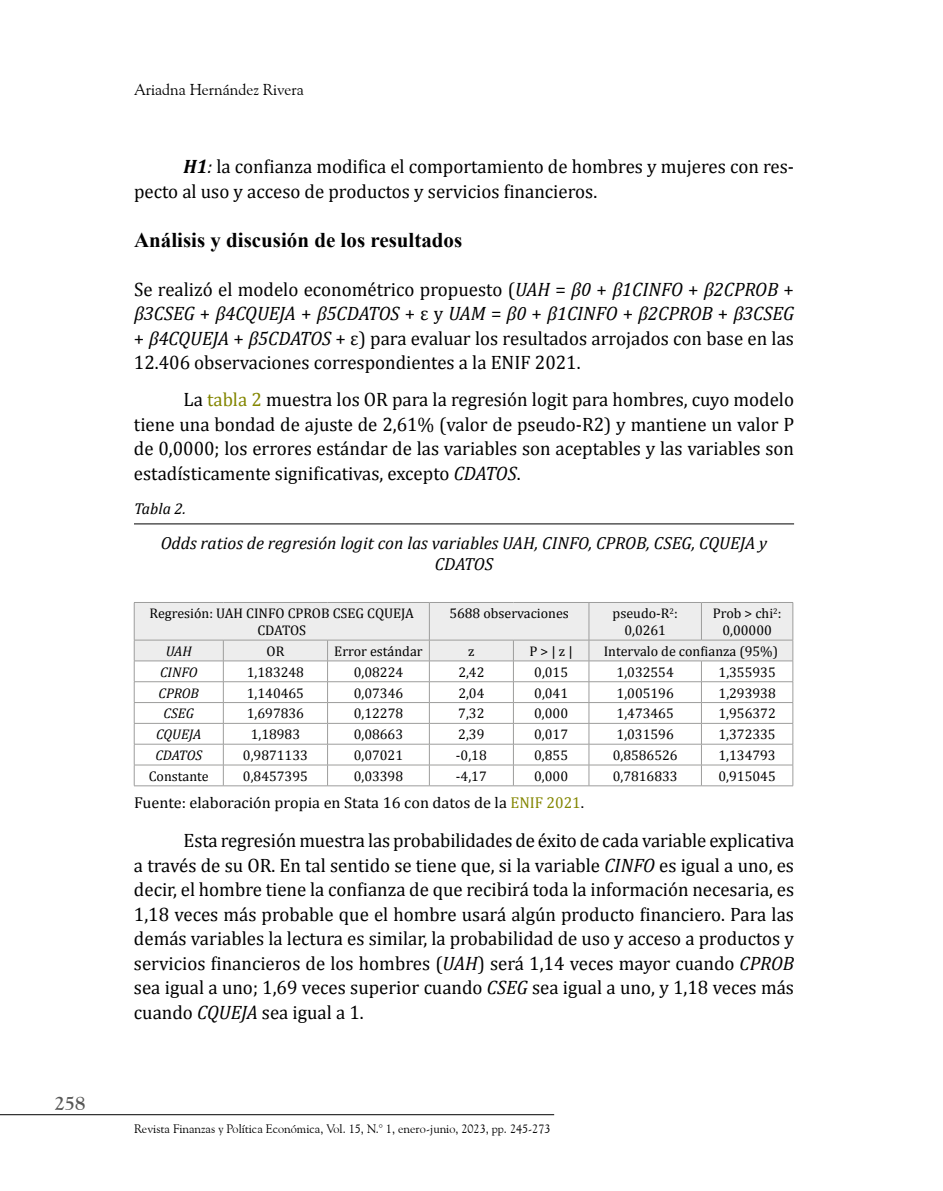
<style>
.page{position:relative;width:943px;height:1191px;background:#fff}
.page>*{position:absolute;margin:0;border:0;box-sizing:border-box;transform-origin:0 0}
.t1{font:700 21px "Times New Roman";color:#000}
.t2{font:19.43px/24.5px "Cambria";color:#000;text-align:justify}
.t3{font:700 19.25px "Goudy Old Style BT";color:#575756}
.t4{font:italic 17.5px/21px "Cambria";color:#000;text-align:center}
.t5{font:15.75px "Cambria";color:#000}
.t6{font:15.75px "Goudy Old Style BT";color:#000}
.t7{font:italic 15.75px "Cambria";color:#000}
.t8{font:14px/16.8px "Cambria";color:#000;text-align:center}
.t9{font:italic 14px "Cambria";color:#000}
.t10{font:12.25px "Goudy Old Style BT";color:#000}
.s1{font-weight:700;font-style:italic}
.s2{font-style:italic}
.s3{font-size:19.25px;color:#838600}
.s4{color:#838600}
</style>
<div class="page">
<hr style="left:0;top:1114px;width:554px;height:1px;background:#000">
<hr style="left:134px;top:523px;width:660px;height:1px;background:#000">
<svg style="left:134px;top:602px;width:659px;height:183px"></svg>
<hr style="left:134px;top:785px;width:89px;height:1px;background:#9d9d9c">
<hr style="left:223px;top:785px;width:104px;height:1px;background:#9d9d9c">
<hr style="left:327px;top:785px;width:102px;height:1px;background:#9d9d9c">
<hr style="left:429px;top:785px;width:84px;height:1px;background:#9d9d9c">
<hr style="left:513px;top:785px;width:76px;height:1px;background:#9d9d9c">
<hr style="left:589px;top:785px;width:112px;height:1px;background:#9d9d9c">
<hr style="left:701px;top:785px;width:92px;height:1px;background:#9d9d9c">
<p class="t3" style="left:54px;top:1091px;width:33px">258</p>
<p class="t6" style="left:134px;top:80px;width:171px">Ariadna Hernández Rivera</p>
<p class="t2" style="left:134px;top:154px;width:661px;text-indent:50px"><span class="s1">H1</span><span class="s2">:</span> la confianza modifica el comportamiento de hombres y mujeres con res&shy;pecto al uso y acceso de productos y servicios financieros.</p>
<p class="t1" style="left:134px;top:225px;width:330px">Análisis y discusión de los resultados</p>
<p class="t2" style="left:134px;top:277px;width:661px">Se realizó el modelo econométrico propuesto (<span class="s2">UAH</span> = <span class="s2">β0</span> + <span class="s2">β1CINFO</span> + <span class="s2">β2CPROB</span> + <span class="s2">β3CSEG</span> + <span class="s2">β4CQUEJA</span> + <span class="s2">β5CDATOS</span> + ε y <span class="s2">UAM</span> = <span class="s2">β0</span> + <span class="s2">β1CINFO</span> + <span class="s2">β2CPROB</span> + <span class="s2">β3CSEG </span>+ <span class="s2">β4CQUEJA</span> + <span class="s2">β5CDATOS</span> + ε) para evaluar los resultados arrojados con base en las 12.406 observaciones correspondientes a la ENIF 2021.</p>
<p class="t2" style="left:134px;top:387px;width:661px;text-indent:50px">La <span class="s3">tabla 2</span> muestra los OR para la regresión logit para hombres, cuyo modelo tiene una bondad de ajuste de 2,61% (valor de pseudo-R2) y mantiene un valor P de 0,0000; los errores estándar de las variables son aceptables y las variables son estadísticamente significativas, excepto <span class="s2">CDATOS</span>.</p>
<p class="t7" style="left:134px;top:497px;width:53px">Tabla 2.</p>
<p class="t4" style="left:161px;top:532px;width:608px">Odds ratios de regresión logit con las variables UAH, CINFO, CPROB, CSEG, CQUEJA y<br>CDATOS</p>
<p class="t8" style="left:150px;top:605px;width:266px">Regresión: UAH CINFO CPROB CSEG CQUEJA<br>CDATOS</p>
<p class="t8" style="left:449px;top:605px;width:121px">5688 observaciones</p>
<p class="t8" style="left:612px;top:605px;width:67px">pseudo-R<sup>2</sup>:<br>0,0261</p>
<p class="t8" style="left:713px;top:605px;width:70px">Prob &gt; chi<sup>2</sup>:<br>0,00000</p>
<p class="t9" style="left:166px;top:641px;width:28px">UAH</p>
<p class="t8" style="left:266px;top:642px;width:19px">OR</p>
<p class="t8" style="left:334px;top:642px;width:90px">Error estándar</p>
<p class="t8" style="left:468px;top:642px;width:8px">z</p>
<p class="t8" style="left:529px;top:642px;width:45px">P &gt; | z |</p>
<p class="t8" style="left:603px;top:642px;width:176px">Intervalo de confianza (95%)</p>
<p class="t9" style="left:160px;top:662px;width:39px">CINFO</p>
<p class="t8" style="left:247px;top:663px;width:59px">1,183248</p>
<p class="t8" style="left:354px;top:663px;width:51px">0,08224</p>
<p class="t8" style="left:458px;top:663px;width:28px">2,42</p>
<p class="t8" style="left:534px;top:663px;width:35px">0,015</p>
<p class="t8" style="left:616px;top:663px;width:59px">1,032554</p>
<p class="t8" style="left:718px;top:663px;width:59px">1,355935</p>
<p class="t9" style="left:158px;top:683px;width:42px">CPROB</p>
<p class="t8" style="left:247px;top:684px;width:59px">1,140465</p>
<p class="t8" style="left:354px;top:684px;width:51px">0,07346</p>
<p class="t8" style="left:458px;top:684px;width:28px">2,04</p>
<p class="t8" style="left:534px;top:684px;width:35px">0,041</p>
<p class="t8" style="left:616px;top:684px;width:59px">1,005196</p>
<p class="t8" style="left:718px;top:684px;width:59px">1,293938</p>
<p class="t9" style="left:164px;top:703px;width:32px">CSEG</p>
<p class="t8" style="left:247px;top:705px;width:59px">1,697836</p>
<p class="t8" style="left:354px;top:705px;width:51px">0,12278</p>
<p class="t8" style="left:458px;top:705px;width:28px">7,32</p>
<p class="t8" style="left:534px;top:705px;width:35px">0,000</p>
<p class="t8" style="left:616px;top:705px;width:59px">1,473465</p>
<p class="t8" style="left:718px;top:705px;width:59px">1,956372</p>
<p class="t9" style="left:156px;top:724px;width:46px">CQUEJA</p>
<p class="t8" style="left:251px;top:726px;width:51px">1,18983</p>
<p class="t8" style="left:354px;top:726px;width:51px">0,08663</p>
<p class="t8" style="left:458px;top:726px;width:28px">2,39</p>
<p class="t8" style="left:534px;top:726px;width:35px">0,017</p>
<p class="t8" style="left:616px;top:726px;width:59px">1,031596</p>
<p class="t8" style="left:718px;top:726px;width:59px">1,372335</p>
<p class="t9" style="left:155px;top:745px;width:48px">CDATOS</p>
<p class="t8" style="left:243px;top:746px;width:66px">0,9871133</p>
<p class="t8" style="left:354px;top:746px;width:51px">0,07021</p>
<p class="t8" style="left:456px;top:746px;width:32px">-0,18</p>
<p class="t8" style="left:534px;top:746px;width:35px">0,855</p>
<p class="t8" style="left:612px;top:746px;width:66px">0,8586526</p>
<p class="t8" style="left:718px;top:746px;width:59px">1,134793</p>
<p class="t8" style="left:149px;top:767px;width:61px">Constante</p>
<p class="t8" style="left:243px;top:767px;width:66px">0,8457395</p>
<p class="t8" style="left:354px;top:767px;width:51px">0,03398</p>
<p class="t8" style="left:456px;top:767px;width:32px">-4,17</p>
<p class="t8" style="left:534px;top:767px;width:35px">0,000</p>
<p class="t8" style="left:612px;top:767px;width:66px">0,7816833</p>
<p class="t8" style="left:718px;top:767px;width:59px">0,915045</p>
<p class="t5" style="left:134px;top:793px;width:451px">Fuente: elaboración propia en Stata 16 con datos de la <span class="s4">ENIF 2021</span>.</p>
<p class="t2" style="left:134px;top:828px;width:661px;text-indent:50px">Esta regresión muestra las probabilidades de éxito de cada variable explicativa a través de su OR. En tal sentido se tiene que, si la variable <span class="s2">CINFO</span> es igual a uno, es decir, el hombre tiene la confianza de que recibirá toda la información necesaria, es 1,18 veces más probable que el hombre usará algún producto financiero. Para las demás variables la lectura es similar, la probabilidad de uso y acceso a productos y servicios financieros de los hombres (<span class="s2">UAH</span>) será 1,14 veces mayor cuando <span class="s2">CPROB </span>sea igual a uno; 1,69 veces superior cuando <span class="s2">CSEG</span> sea igual a uno, y 1,18 veces más cuando <span class="s2">CQUEJA</span> sea igual a 1.</p>
<p class="t10" style="left:134px;top:1121px;width:418px">Revista Finanzas y Política Económica, Vol. 15, N.° 1, enero-junio, 2023, pp. 245-273</p>
</div>
